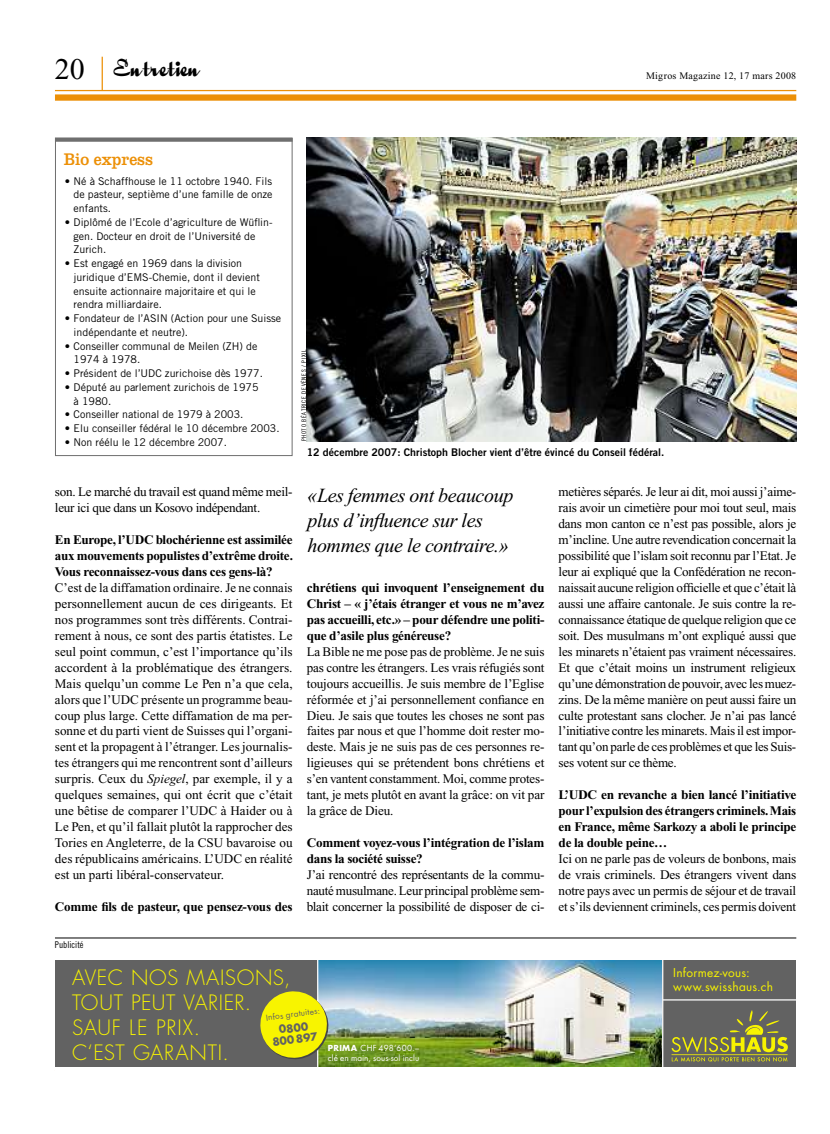
<style>
.page{position:relative;width:830px;height:1134px;background:#fff}
.page>*{position:absolute;margin:0;border:0;box-sizing:border-box;transform-origin:0 0}
.t1{font:27.5px "Quigley Wiggly OV MBRMMA";color:#000}
.t2{font:20.62px/25px "Futura Std Light OV NBRMMA";letter-spacing:.03em;color:#f8f400}
.t3{font:20px/25px "Times New Roman PS Italic OV SBRMMA";letter-spacing:-.02em;color:#000}
.t4{font:17.5px "Clarendon LT Std OV UBRMMA";color:#ec9007;scale:.9 1}
.t5{font:13.12px/16px "Times New Roman PS OV LBRMMA";letter-spacing:-.01em;color:#000}
.t6{font:13.12px "Times New Roman PS Bold OV RBRMMA";letter-spacing:-.02em;color:#000}
.t7{font:11.88px/13.8px "Futura Std Book OV OBRMMA";letter-spacing:.025em;color:#f8f400}
.t8{font:10.62px/13.8px "Trade Gothic MMLT Std OV TBRMMA";color:#000}
.t9{font:10.62px "Trade Gothic MMLT Std Bd 2 OV VBRMMA";color:#000}
.t10{font:10.62px/11.2px "Futura Std Bold OV PBRMMA";color:#626262;text-align:center}
.t11{font:10px "Times New Roman PS OV LBRMMA";letter-spacing:.025em;color:#000}
.t12{font:9.38px "Trade Gothic MMLT Std Cn 18 OV QBRMMA";color:#000}
.t13{font:8.12px/9.5px "Futura Std Book OV OBRMMA";letter-spacing:.01em;color:#fff}
.t14{font:8.12px "Futura Std Book OV OBRMMA";color:#626262}
.t15{font:6.25px "Trade Gothic MMLT Std Cn 18 OV QBRMMA";letter-spacing:.1em;color:#000}
.s1{font-family:"Times New Roman PS OV LBRMMA";font-size:30px}
.s2{font-family:"Times New Roman PS Bold OV RBRMMA"}
.s3{font-family:"Times New Roman PS Italic OV SBRMMA"}
.s4{font-family:"Futura Std Bold OV PBRMMA"}
</style>
<div class="page">
<div style="left:55px;top:94px;width:740px;height:7px;background:#ec9007"></div>
<hr style="left:55px;top:90px;width:740px;height:1px;background:#ec9007">
<hr style="left:102px;top:57px;width:1px;height:33px;background:#ec9007">
<img style="left:318px;top:960px;width:343px;height:107px">
<div style="left:662px;top:960px;width:133px;height:107px;background:#626262"></div>
<hr style="left:661px;top:960px;width:2px;height:107px;background:#fff">
<hr style="left:662px;top:999px;width:133px;height:1px;background:#fff">
<div style="left:55px;top:960px;width:262px;height:107px;background:#626262"></div>
<svg style="left:671px;top:1010px;width:116px;height:51px"></svg>
<svg style="left:260px;top:989px;width:70px;height:72px"></svg>
<hr style="left:55px;top:938px;width:740px;height:1px;background:#000">
<img style="left:306px;top:137px;width:489px;height:304px">
<div style="left:55px;top:137px;width:237px;height:319px;border:1px solid #6f6f6f"></div>
<svg style="left:55px;top:138px;width:237px;height:4px"></svg>
<p class="t1" style="left:55px;top:55px;width:147px"><span class="s1">20</span> Entretien</p>
<p class="t11" style="left:645px;top:69px;width:152px">Migros Magazine 12, 17 mars 2008</p>
<p class="t4" style="left:64px;top:149px;width:101px">Bio express</p>
<p class="t8" style="left:74px;top:174px;width:200px;text-align:justify;text-indent:-9px">• Né à Schaffhouse le 11 octobre 1940. Fils de pasteur, septième d’une famille de onze enfants.</p>
<p class="t8" style="left:74px;top:215px;width:200px;text-indent:-9px">• Diplômé de l’Ecole d’agriculture de Wüflin&shy;gen. Docteur en droit de l’Université de<br>Zurich.</p>
<p class="t8" style="left:74px;top:256px;width:188px;text-indent:-9px">• Est engagé en 1969 dans la division juridique d’EMS-Chemie, dont il devient ensuite actionnaire majoritaire et qui le rendra milliardaire.</p>
<p class="t8" style="left:74px;top:311px;width:209px;text-indent:-9px">• Fondateur de l’ASIN (Action pour une Suisse indépendante et neutre).</p>
<p class="t8" style="left:74px;top:339px;width:185px;text-indent:-9px">• Conseiller communal de Meilen (ZH) de<br>1974 à 1978.</p>
<p class="t8" style="left:65px;top:366px;width:199px">• Président de l’UDC zurichoise dès 1977.</p>
<p class="t8" style="left:74px;top:380px;width:186px;text-indent:-9px">• Député au parlement zurichois de 1975 à 1980.</p>
<p class="t8" style="left:65px;top:408px;width:180px">• Conseiller national de 1979 à 2003.</p>
<p class="t8" style="left:65px;top:421px;width:216px">• Elu conseiller fédéral le 10 décembre 2003.</p>
<p class="t8" style="left:65px;top:435px;width:163px">• Non réélu le 12 décembre 2007.</p>
<p class="t15" style="left:300px;top:441px;width:93px;rotate:-90deg">PHOTO BÉATRICE DEVÈNES / PIXIL</p>
<p class="t9" style="left:306px;top:446px;width:359px">12 décembre 2007: Christoph Blocher vient d’être évincé du Conseil fédéral.</p>
<p class="t5" style="left:55px;top:484px;width:239px">son. Le marché du travail est quand même meil&shy;leur ici que dans un Kosovo indépendant.</p>
<p class="t5" style="left:55px;top:532px;width:239px"><span class="s2">En Europe, l’UDC blochérienne est assimilée aux mouvements populistes d’extrême droite.<br>Vous reconnaissez-vous dans ces gens-là?<br></span>C’est de la diffamation ordinaire. Je ne connais personnellement aucun de ces dirigeants. Et nos programmes sont très différents. Contrai&shy;rement à nous, ce sont des partis étatistes. Le seul point commun, c’est l’importance qu’ils accordent à la problématique des étrangers.<br>Mais quelqu’un comme Le Pen n’a que cela, alors que l’UDC présente un programme beau&shy;coup plus large. Cette diffamation de ma per&shy;sonne et du parti vient de Suisses qui l’organi&shy;sent et la propagent à l’étranger. Les journalis&shy;tes étrangers qui me rencontrent sont d’ailleurs surpris. Ceux du <span class="s3">Spiegel</span>, par exemple, il y a quelques semaines, qui ont écrit que c’était une bêtise de comparer l’UDC à Haider ou à Le Pen, et qu’il fallait plutôt la rapprocher des Tories en Angleterre, de la CSU bavaroise ou des républicains américains. L’UDC en réalité est un parti libéral-conservateur.</p>
<p class="t6" style="left:55px;top:898px;width:239px">Comme fils de pasteur, que pensez-vous des</p>
<p class="t12" style="left:55px;top:939px;width:30px">Publicité</p>
<p class="t3" style="left:307px;top:483px;width:207px">«Les femmes ont beaucoup plus d’influence sur les hommes que le contraire.»</p>
<p class="t5" style="left:306px;top:579px;width:239px"><span class="s2">chrétiens qui invoquent l’enseignement du Christ – « j’étais étranger et vous ne m’avez pas accueilli, etc.» – pour défendre une politi&shy;que d’asile plus généreuse?<br></span>La Bible ne me pose pas de problème. Je ne suis pas contre les étrangers. Les vrais réfugiés sont toujours accueillis. Je suis membre de l’Eglise réformée et j’ai personnellement confiance en Dieu. Je sais que toutes les choses ne sont pas faites par nous et que l’homme doit rester mo&shy;deste. Mais je ne suis pas de ces personnes re&shy;ligieuses qui se prétendent bons chrétiens et s’en vantent constamment. Moi, comme protes&shy;tant, je mets plutôt en avant la grâce: on vit par la grâce de Dieu.</p>
<p class="t5" style="left:306px;top:834px;width:239px"><span class="s2">Comment voyez-vous l’intégration de l’islam dans la société suisse?<br></span>J’ai rencontré des représentants de la commu&shy;nauté musulmane. Leur principal problème sem&shy;blait concerner la possibilité de disposer de ci-</p>
<p class="t5" style="left:558px;top:484px;width:239px;text-align:justify">metières séparés. Je leur ai dit, moi aussi j’aime&shy;rais avoir un cimetière pour moi tout seul, mais dans mon canton ce n’est pas possible, alors je m’incline. Une autre revendication concernait la possibilité que l’islam soit reconnu par l’Etat. Je leur ai expliqué que la Confédération ne recon&shy;naissait aucune religion officielle et que c’était là aussi une affaire cantonale. Je suis contre la re&shy;connaissance étatique de quelque religion que ce soit. Des musulmans m’ont expliqué aussi que les minarets n’étaient pas vraiment nécessaires.<br>Et que c’était moins un instrument religieux qu’une démonstration de pouvoir, avec les muez&shy;zins. De la même manière on peut aussi faire un culte protestant sans clocher. Je n’ai pas lancé l’initiative contre les minarets. Mais il est impor&shy;tant qu’on parle de ces problèmes et que les Suis&shy;ses votent sur ce thème.</p>
<p class="t5" style="left:558px;top:787px;width:239px"><span class="s2">L’UDC en revanche a bien lancé l’initiative pour l’expulsion des étrangers criminels.Mais en France, même Sarkozy a aboli le principe de la double peine…<br></span>Ici on ne parle pas de voleurs de bonbons, mais de vrais criminels. Des étrangers vivent dans notre pays avec un permis de séjour et de travail et s’ils deviennent criminels, ces permis doivent</p>
<p class="t2" style="left:72px;top:965px;width:220px">AVEC NOS MAISONS,<br>TOUT PEUT VARIER.<br>SAUF LE PRIX.<br>C‘EST GARANTI.</p>
<p class="t7" style="left:673px;top:966px;width:101px">Informez-vous: www.swisshaus.ch</p>
<p class="t14" style="left:265px;top:1013px;width:56px;rotate:-8deg">Infos gratuites:</p>
<p class="t10" style="left:270px;top:1025px;width:47px;rotate:-8deg">0800<br>800 897</p>
<p class="t13" style="left:328px;top:1044px;width:93px"><span class="s4">PRIMA</span> CHF 498‘600.– clé en main, sous-sol inclu</p>
</div>
